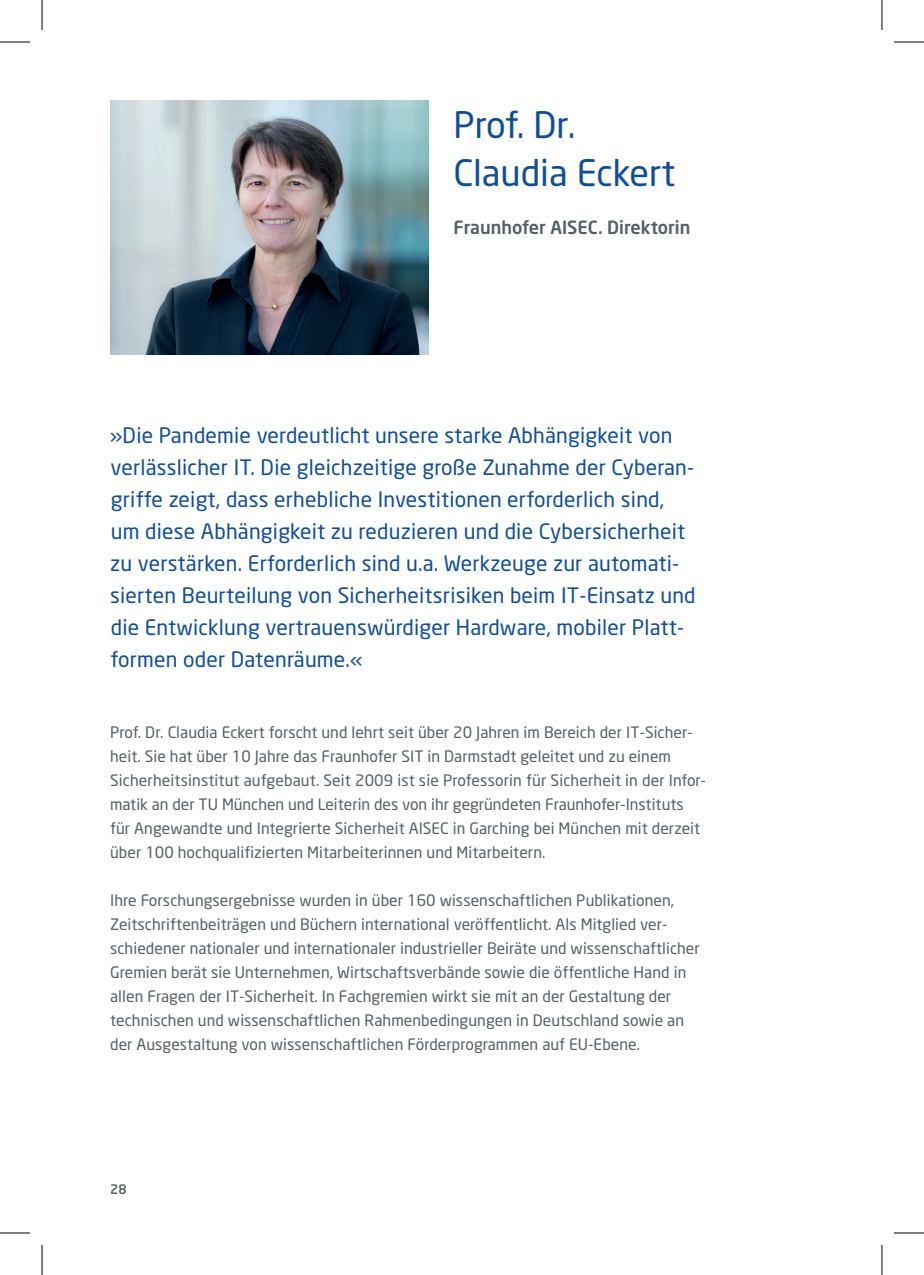
<style>
.page{position:relative;width:924px;height:1275px;background:#fff}
.page>*{position:absolute;margin:0;border:0;box-sizing:border-box;transform-origin:0 0}
.t1{font:36px/48px "Neo Sans";color:#0d4da1}
.t2{font:21px/32px "Neo Sans";letter-spacing:.01em;color:#0d4da1}
.t3{font:500 18px "Neo Sans";color:#555f65}
.t4{font:15.6px/24px "Neo Sans";letter-spacing:.005em;color:#555f65}
.t5{font:500 13px "Neo Sans";color:#555f65}
</style>
<div class="page">
<img style="left:110px;top:101px;width:318px;height:253px">
<hr style="left:0;top:42px;width:30px;height:1px;background:#000">
<hr style="left:893px;top:42px;width:30px;height:1px;background:#000">
<hr style="left:0;top:1232px;width:30px;height:1px;background:#000">
<hr style="left:893px;top:1232px;width:30px;height:1px;background:#000">
<hr style="left:42px;top:0;width:1px;height:30px;background:#000">
<hr style="left:42px;top:1245px;width:1px;height:30px;background:#000">
<hr style="left:881px;top:0;width:1px;height:30px;background:#000">
<hr style="left:881px;top:1245px;width:1px;height:30px;background:#000">
<h1 class="t1" style="left:453px;top:100px;width:223px">Prof. Dr.<br>Claudia Eckert</h1>
<p class="t3" style="left:453px;top:216px;width:238px">Fraunhofer AISEC. Direktorin</p>
<p class="t2" style="left:109px;top:418px;width:587px">»Die Pandemie verdeutlicht unsere starke Abhängigkeit von verlässlicher IT. Die gleichzeitige große Zunahme der Cyberan&shy;griffe zeigt, dass erhebliche Investitionen erforderlich sind, um diese Abhängigkeit zu reduzieren und die Cybersicherheit zu verstärken. Erforderlich sind u.a. Werkzeuge zur automati&shy;sierten Beurteilung von Sicherheitsrisiken beim IT-Einsatz und die Entwicklung vertrauenswürdiger Hardware, mobiler Platt&shy;formen oder Datenräume.«</p>
<p class="t4" style="left:110px;top:720px;width:597px">Prof. Dr. Claudia Eckert forscht und lehrt seit über 20 Jahren im Bereich der IT-Sicher&shy;heit. Sie hat über 10 Jahre das Fraunhofer SIT in Darmstadt geleitet und zu einem Sicherheitsinstitut aufgebaut. Seit 2009 ist sie Professorin für Sicherheit in der Infor&shy;matik an der TU München und Leiterin des von ihr gegründeten Fraunhofer-Instituts für Angewandte und Integrierte Sicherheit AISEC in Garching bei München mit derzeit über 100 hochqualifizierten Mitarbeiterinnen und Mitarbeitern.</p>
<p class="t4" style="left:110px;top:888px;width:591px">Ihre Forschungsergebnisse wurden in über 160 wissenschaftlichen Publikationen, Zeitschriftenbeiträgen und Büchern international veröffentlicht. Als Mitglied ver&shy;schiedener nationaler und internationaler industrieller Beiräte und wissenschaftlicher Gremien berät sie Unternehmen, Wirtschaftsverbände sowie die öffentliche Hand in allen Fragen der IT-Sicherheit. In Fachgremien wirkt sie mit an der Gestaltung der technischen und wissenschaftlichen Rahmenbedingungen in Deutschland sowie an der Ausgestaltung von wissenschaftlichen Förderprogrammen auf EU-Ebene.</p>
<p class="t5" style="left:110px;top:1181px;width:18px">28</p>
</div>
